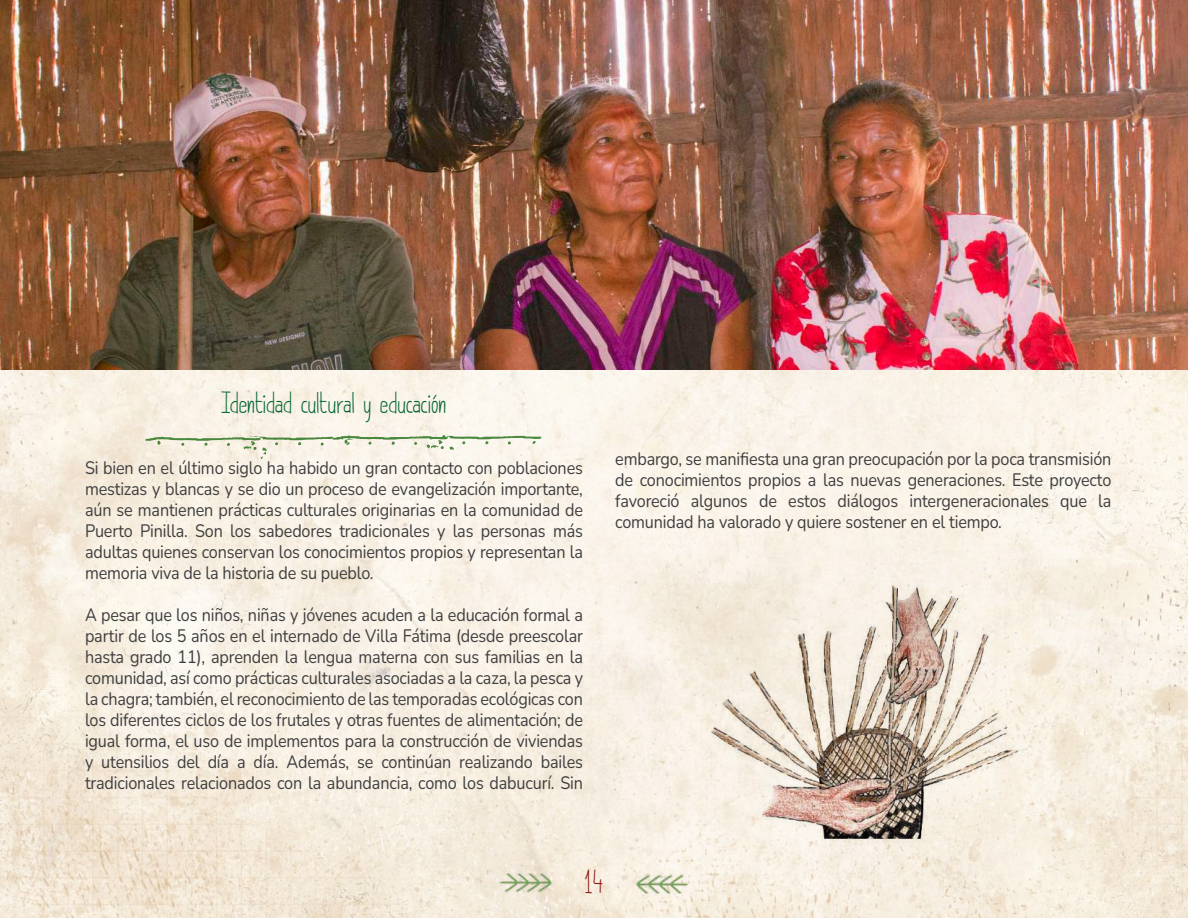
<style>
.page{position:relative;width:1188px;height:918px;background:#fff}
.page>*{position:absolute;margin:0;border:0;box-sizing:border-box;transform-origin:0 0}
.t1{font:30px "DK Pimpernel";color:#8c1a1b}
.t2{font:27px "DK Pimpernel";color:#006330}
.t3{font:18px/21px "Nunito";letter-spacing:-.01em;color:#3e3e3f;text-align:justify;scale:.9 1}
</style>
<div class="page">
<img style="left:0;top:370px;width:1188px;height:548px">
<img style="left:491px;top:869px;width:62px;height:28px">
<img style="left:635px;top:869px;width:62px;height:28px">
<img style="left:0;top:0;width:1188px;height:370px">
<svg style="left:146px;top:435px;width:395px;height:24px;background:#e5e6d4"></svg>
<img style="left:683px;top:572px;width:383px;height:292px">
<h2 class="t2" style="left:221px;top:388px;width:227px">Identidad cultural y educación</h2>
<p class="t3" style="left:85px;top:457px;width:555px">Si bien en el último siglo ha habido un gran contacto con poblaciones mestizas y blancas y se dio un proceso de evangelización importante, aún se mantienen prácticas culturales originarias en la comunidad de Puerto Pinilla. Son los sabedores tradicionales y las personas más adultas quienes conservan los conocimientos propios y representan la memoria viva de la historia de su pueblo.</p>
<p class="t3" style="left:85px;top:604px;width:555px">A pesar que los niños, niñas y jóvenes acuden a la educación formal a partir de los 5 años en el internado de Villa Fátima (desde preescolar hasta grado 11), aprenden la lengua materna con sus familias en la comunidad, así como prácticas culturales asociadas a la caza, la pesca y la chagra; también, el reconocimiento de las temporadas ecológicas con los diferentes ciclos de los frutales y otras fuentes de alimentación; de igual forma, el uso de implementos para la construcción de viviendas y utensilios del día a día. Además, se continúan realizando bailes tradicionales relacionados con la abundancia, como los dabucurí. Sin</p>
<p class="t3" style="left:615px;top:448px;width:553px">embargo, se manifiesta una gran preocupación por la poca transmisión de conocimientos propios a las nuevas generaciones. Este proyecto favoreció algunos de estos diálogos intergeneracionales que la comunidad ha valorado y quiere sostener en el tiempo.</p>
<h1 class="t1" style="left:584px;top:865px;width:21px">14</h1>
</div>
